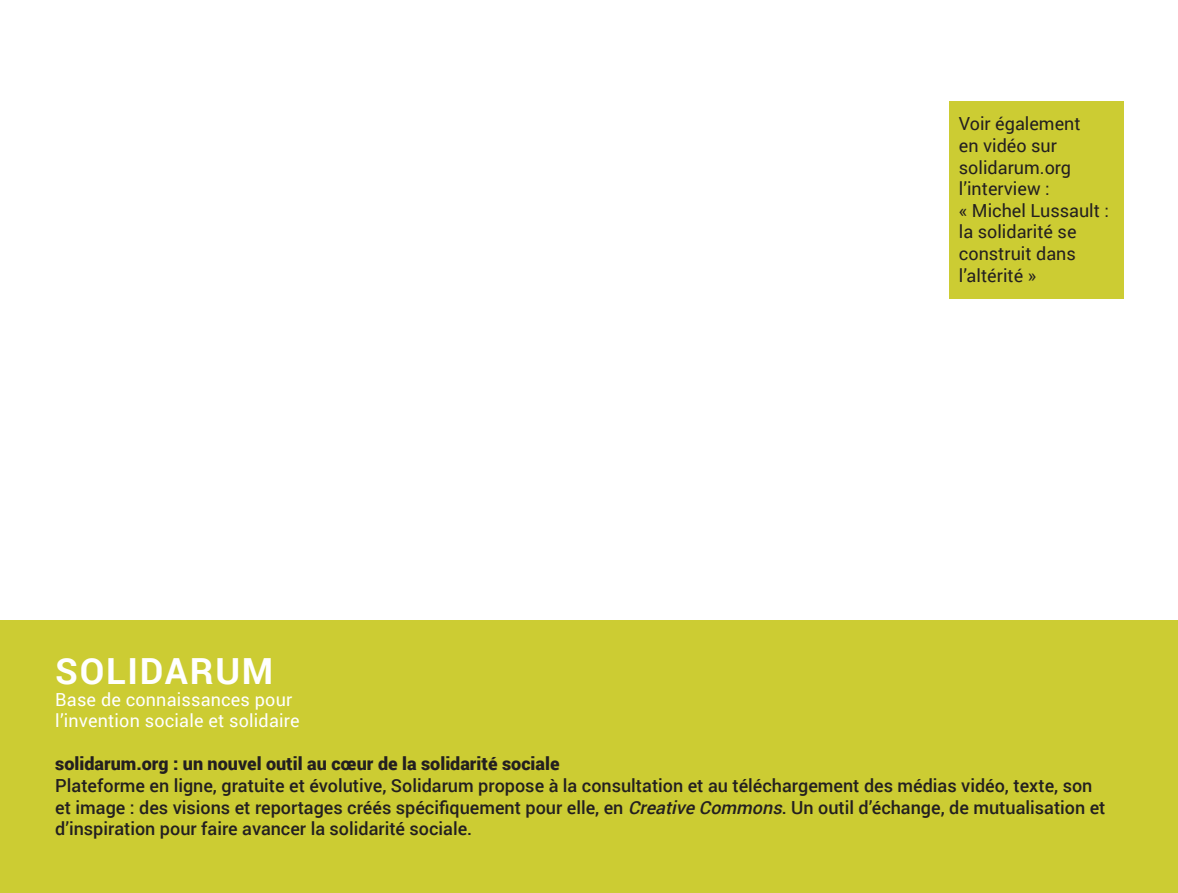
<style>
.page{position:relative;width:1178px;height:893px;background:#fff}
.page>*{position:absolute;margin:0;border:0;box-sizing:border-box;transform-origin:0 0}
.t1{font:700 36px "Roboto";letter-spacing:.05em;color:#fff}
.t2{font:500 18px/21.6px "Roboto";color:#231f20}
.t3{font:18px/21.6px "Roboto";color:#231f20}
.t4{font:900 18px "Roboto";color:#231f20}
.t5{font:18px/21.6px "Roboto";letter-spacing:.01em;color:#fff}
.s1{font-style:italic}
</style>
<div class="page">
<div style="left:0;top:621px;width:1178px;height:272px;background:#cc3"></div>
<div style="left:949px;top:101px;width:175px;height:198px;background:#cc3"></div>
<p class="t3" style="left:959px;top:112px;width:152px">Voir également<br>en vidéo sur solidarum.org l’interview :<br>« Michel Lussault : la solidarité se construit dans l’altérité »</p>
<p class="t1" style="left:55px;top:646px;width:220px">SOLIDARUM</p>
<p class="t5" style="left:55px;top:688px;width:246px">Base de connaissances pour l’invention sociale et solidaire</p>
<p class="t4" style="left:55px;top:751px;width:506px">solidarum.org : un nouvel outil au cœur de la solidarité sociale</p>
<p class="t2" style="left:55px;top:774px;width:1052px">Plateforme en ligne, gratuite et évolutive, Solidarum propose à la consultation et au téléchargement des médias vidéo, texte, son et image : des visions et reportages créés spécifiquement pour elle, en <span class="s1">Creative Commons</span>. Un outil d’échange, de mutualisation et d’inspiration pour faire avancer la solidarité sociale.</p>
</div>
